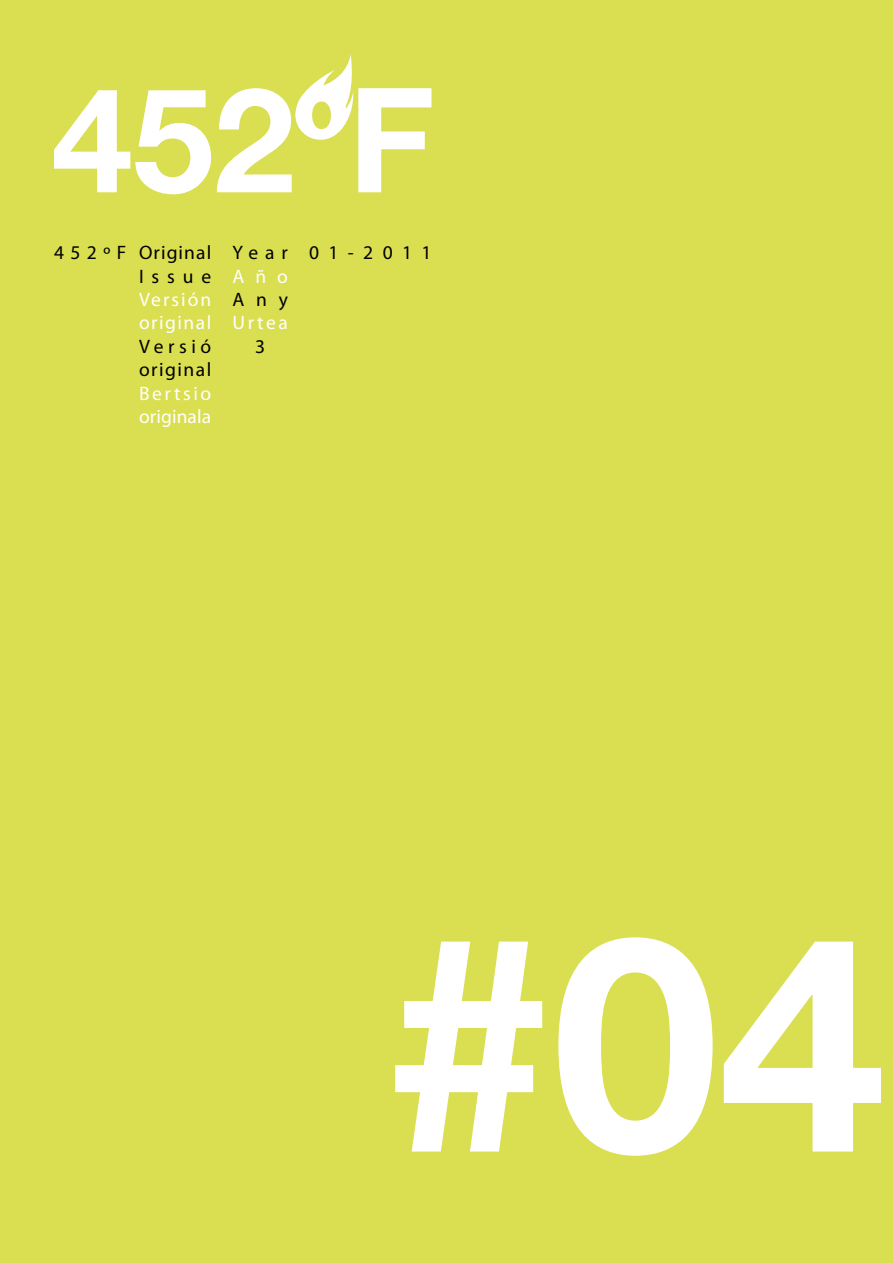
<style>
.page{position:relative;width:893px;height:1263px;background:#dade51}
.page>*{position:absolute;margin:0;border:0;box-sizing:border-box;transform-origin:0 0}
.t1{font:700 300px "Helvetica Neue";color:#fff}
.t2{font:700 145.8px "Helvetica Neue";color:#fff}
.t3{font:19.5px/23.4px "Myriad Pro";letter-spacing:.055em;color:#000;text-align:right}
.t4{font:19.5px/23.4px "Myriad Pro";letter-spacing:.01em;color:#fff}
.t5{font:19.5px/23.4px "Myriad Pro";letter-spacing:.075em;color:#fff}
.t6{font:19.5px "Myriad Pro";letter-spacing:.235em;color:#000}
.t7{font:19.5px/23.4px "Myriad Pro";letter-spacing:.08em;color:#000}
.t8{font:19.5px "Myriad Pro";letter-spacing:.105em;color:#fff}
</style>
<div class="page">
<svg style="left:295px;top:54px;width:61px;height:86px"></svg>
<h2 class="t2" style="left:52px;top:50px;width:384px">452ºF</h2>
<p class="t3" style="left:54px;top:241px;width:159px">4 5 2 º F Original<br>Issue</p>
<p class="t5" style="left:139px;top:287px;width:74px">Versión original</p>
<p class="t7" style="left:139px;top:334px;width:74px">Versió original</p>
<p class="t4" style="left:139px;top:381px;width:74px">Bertsio originala</p>
<p class="t6" style="left:233px;top:241px;width:57px">Year</p>
<p class="t8" style="left:233px;top:264px;width:57px">Año</p>
<p class="t6" style="left:233px;top:287px;width:57px">Any</p>
<p class="t8" style="left:233px;top:311px;width:57px">Urtea</p>
<p class="t6" style="left:255px;top:334px;width:12px">3</p>
<p class="t6" style="left:309px;top:241px;width:124px">01-2011</p>
<h1 class="t1" style="left:385px;top:859px;width:502px">#04</h1>
</div>
